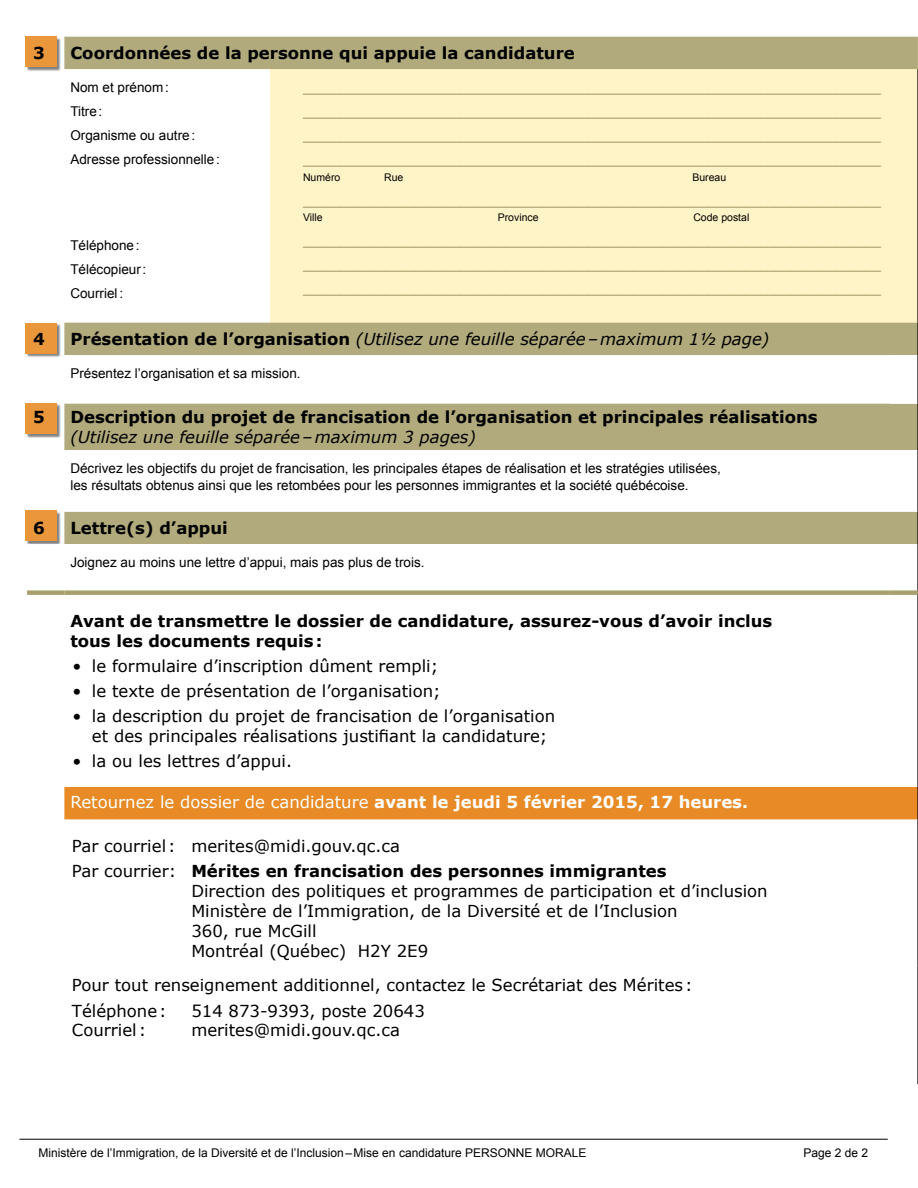
<style>
.page{position:relative;width:918px;height:1188px;background:#fff}
.page>*{position:absolute;margin:0;border:0;box-sizing:border-box;transform-origin:0 0}
.t1{font:16.5px/19.8px "Verdana";color:#000}
.t2{font:700 16.5px/19.8px "Verdana";color:#000}
.t3{font:italic 16.5px "Verdana";color:#000}
.t4{font:700 16.5px "Verdana";color:#fff}
.t5{font:13.5px/24px "Arial";color:#a8a16d;text-align:justify}
.t6{font:13.5px/24px "Arial";color:#000}
.t7{font:12px "Arial";color:#000}
.t8{font:10.5px "Arial";color:#000}
.s1{font-weight:700;font-style:normal}
.s2{font-weight:400}
.s3{font-weight:700}
</style>
<div class="page">
<div style="left:26px;top:37px;width:35px;height:34px;background:#000;opacity:.5"></div>
<div style="left:26px;top:37px;width:31px;height:30px;background:#ea973c"></div>
<div style="left:26px;top:323px;width:35px;height:34px;background:#000;opacity:.5"></div>
<div style="left:26px;top:323px;width:31px;height:30px;background:#ea973c"></div>
<div style="left:26px;top:404px;width:35px;height:34px;background:#f3f3f3"></div>
<div style="left:26px;top:403px;width:31px;height:31px;background:#ea973c"></div>
<div style="left:26px;top:511px;width:35px;height:34px;background:#f3f3f3"></div>
<div style="left:26px;top:511px;width:31px;height:30px;background:#ea973c"></div>
<svg style="left:64px;top:37px;width:854px;height:318px;fill:#fff4c8"></svg>
<svg style="left:27px;top:355px;width:890px;height:190px"></svg>
<div style="left:64px;top:787px;width:853px;height:32px;background:#e88b26"></div>
<hr style="left:917px;top:323px;width:1px;height:32px;background:#000">
<hr style="left:917px;top:355px;width:1px;height:49px;background:#000">
<hr style="left:917px;top:450px;width:1px;height:62px;background:#000">
<hr style="left:917px;top:593px;width:1px;height:194px;background:#000">
<hr style="left:917px;top:787px;width:1px;height:32px;background:#000">
<hr style="left:917px;top:819px;width:1px;height:146px;background:#000">
<hr style="left:917px;top:69px;width:1px;height:254px;background:#000">
<hr style="left:917px;top:965px;width:1px;height:119px;background:#000">
<hr style="left:917px;top:404px;width:1px;height:46px;background:#000">
<hr style="left:917px;top:512px;width:1px;height:32px;background:#000">
<hr style="left:917px;top:544px;width:1px;height:49px;background:#000">
<div style="left:27px;top:590px;width:37px;height:5px;background:#a8a16d"></div>
<div style="left:64px;top:590px;width:233px;height:5px;background:#a8a16d"></div>
<div style="left:297px;top:590px;width:593px;height:5px;background:#a8a16d"></div>
<div style="left:890px;top:590px;width:28px;height:5px;background:#a8a16d"></div>
<hr style="left:19px;top:1139px;width:869px;height:1px;background:#000">
<p class="t2" style="left:33px;top:43px;width:13px">3</p>
<p class="t2" style="left:70px;top:43px;width:506px">Coordonnées de la personne qui appuie la candidature</p>
<p class="t6" style="left:70px;top:76px;width:151px">Nom et prénom:<br>Titre:<br>Organisme ou autre:<br>Adresse professionnelle:</p>
<p class="t5" style="left:303px;top:76px;width:579px">_____________________________________________________________________________ _____________________________________________________________________________ _____________________________________________________________________________ _____________________________________________________________________________</p>
<p class="t8" style="left:303px;top:170px;width:39px">Numéro</p>
<p class="t8" style="left:384px;top:170px;width:21px">Rue</p>
<p class="t8" style="left:692px;top:170px;width:35px">Bureau</p>
<p class="t5" style="left:303px;top:188px;width:579px">_____________________________________________________________________________</p>
<p class="t8" style="left:303px;top:211px;width:21px">Ville</p>
<p class="t8" style="left:498px;top:211px;width:42px">Province</p>
<p class="t8" style="left:693px;top:211px;width:58px">Code postal</p>
<p class="t5" style="left:303px;top:229px;width:579px">_____________________________________________________________________________ _____________________________________________________________________________ _____________________________________________________________________________</p>
<p class="t6" style="left:70px;top:233px;width:77px">Téléphone:<br>Télécopieur:<br>Courriel:</p>
<p class="t2" style="left:33px;top:329px;width:13px">4</p>
<p class="t3" style="left:70px;top:329px;width:701px"><span class="s1">Présentation de l’organisation</span> (Utilisez une feuille séparée–maximum 1½ page)</p>
<p class="t6" style="left:70px;top:362px;width:232px">Présentez l’organisation et sa mission.</p>
<p class="t2" style="left:33px;top:407px;width:13px">5</p>
<p class="t2" style="left:70px;top:407px;width:749px">Description du projet de francisation de l’organisation et principales réalisations</p>
<p class="t3" style="left:70px;top:427px;width:407px">(Utilisez une feuille séparée–maximum 3 pages)</p>
<p class="t6" style="left:70px;top:461px;width:652px;line-height:16.2px">Décrivez les objectifs du projet de francisation, les principales étapes de réalisation et les stratégies utilisées, les résultats obtenus ainsi que les retombées pour les personnes immigrantes et la société québécoise.</p>
<p class="t2" style="left:33px;top:518px;width:13px">6</p>
<p class="t2" style="left:70px;top:518px;width:159px">Lettre(s) d’appui</p>
<p class="t6" style="left:70px;top:551px;width:356px">Joignez au moins une lettre d’appui, mais pas plus de trois.</p>
<p class="t2" style="left:70px;top:610px;width:703px">Avant de transmettre le dossier de candidature, assurez-vous d’avoir inclus tous les documents requis:</p>
<p class="t1" style="left:72px;top:655px;width:367px">• le formulaire d’inscription dûment rempli;</p>
<p class="t1" style="left:72px;top:681px;width:370px">• le texte de présentation de l’organisation;</p>
<p class="t1" style="left:92px;top:706px;width:465px;text-indent:-20px">• la description du projet de francisation de l’organisation et des principales réalisations justifiant la candidature;</p>
<p class="t1" style="left:72px;top:751px;width:221px">• la ou les lettres d’appui.</p>
<p class="t4" style="left:70px;top:792px;width:679px"><span class="s2">Retournez le dossier de candidature</span> avant le jeudi 5 février 2015, 17 heures.</p>
<p class="t1" style="left:72px;top:833px;width:596px;line-height:25.2px">Par courriel : merites@midi.gouv.qc.ca<br>Par courrier: <span class="s3">Mérites en francisation des personnes immigrantes</span></p>
<p class="t1" style="left:191px;top:881px;width:578px">Direction des politiques et programmes de participation et d’inclusion Ministère de l’Immigration, de la Diversité et de l’Inclusion<br>360, rue McGill<br>Montréal (Québec) H2Y 2E9</p>
<p class="t1" style="left:72px;top:972px;width:622px;line-height:25.2px">Pour tout renseignement additionnel, contactez le Secrétariat des Mérites:<br>Téléphone:</p>
<p class="t1" style="left:191px;top:1000px;width:235px">514 873-9393, poste 20643</p>
<p class="t1" style="left:72px;top:1020px;width:76px">Courriel :</p>
<p class="t1" style="left:191px;top:1020px;width:210px">merites@midi.gouv.qc.ca</p>
<p class="t7" style="left:39px;top:1144px;width:549px">Ministère de l’Immigration, de la Diversité et de l’Inclusion–Mise en candidature PERSONNE MORALE</p>
<p class="t7" style="left:804px;top:1144px;width:66px">Page 2 de 2</p>
</div>
